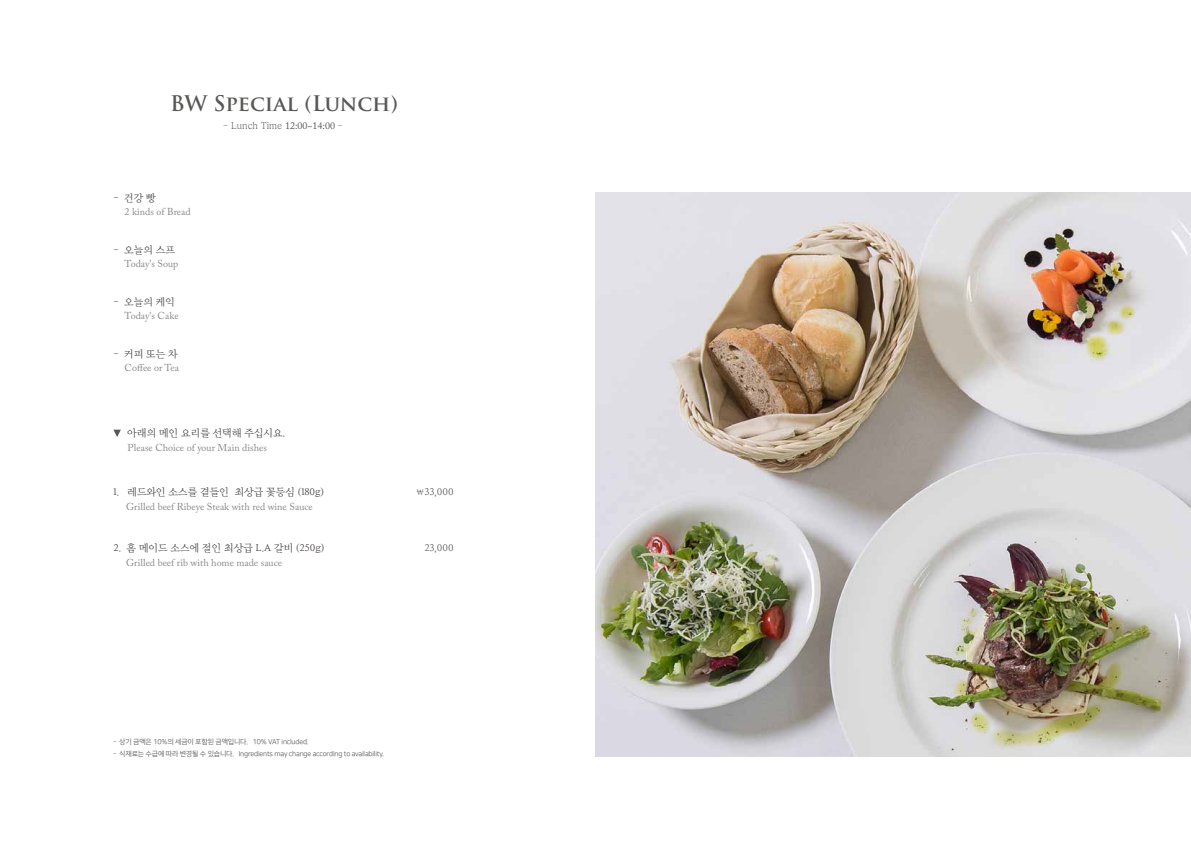
<style>
.page{position:relative;width:1191px;height:842px;background:#fff}
.page>*{position:absolute;margin:0;border:0;box-sizing:border-box;transform-origin:0 0}
.t1{font:700 21px "Trajan Pro";color:#595857}
.t2{font:10px "Adobe Caslon Pro";color:#898989}
.t3{font:10px "Yoon Myungjo Pro 730";color:#3f3b3a}
.t4{font:10px "Yoon Myungjo Pro 720";color:#595857}
.t5{font:10px "Yoon Myungjo Pro 730";color:#595857}
.t6{font:8px "Yoon Myungjo Pro 730";color:#595857}
.t7{font:7px "Nanum Square OTFR";letter-spacing:-.025em;color:#595857}
.s1{font-family:"Adobe Caslon Pro"}
</style>
<div class="page">
<img style="left:595px;top:193px;width:596px;height:564px">
<svg style="left:113px;top:430px;width:8px;height:7px"></svg>
<h1 class="t1" style="left:170px;top:90px;width:229px">BW Special (Lunch)</h1>
<p class="t4" style="left:223px;top:120px;width:121px">- Lunch Time <span class="s1">12:00~14:00</span> -</p>
<p class="t3" style="left:113px;top:192px;width:44px">- 건강 빵</p>
<p class="t2" style="left:125px;top:206px;width:68px">2 kinds of Bread</p>
<p class="t3" style="left:113px;top:244px;width:63px">- 오늘의 스프</p>
<p class="t2" style="left:125px;top:258px;width:55px">Today's Soup</p>
<p class="t3" style="left:113px;top:296px;width:63px">- 오늘의 케익</p>
<p class="t2" style="left:125px;top:310px;width:55px">Today's Cake</p>
<p class="t3" style="left:113px;top:348px;width:66px">- 커피 또는 차</p>
<p class="t2" style="left:125px;top:362px;width:56px">Coffee or Tea</p>
<p class="t3" style="left:128px;top:427px;width:159px">아래의 메인 요리를 선택해 주십시요.</p>
<p class="t2" style="left:128px;top:441px;width:141px">Please Choice of your Main dishes</p>
<p class="t3" style="left:113px;top:486px;width:212px">1. 레드와인 소스를 곁들인 최상급 꽃등심 (180g)</p>
<p class="t2" style="left:126px;top:500px;width:188px">Grilled beef Ribeye Steak with red wine Sauce</p>
<p class="t3" style="left:113px;top:542px;width:212px">2. 홈 메이드 소스에 절인 최상급 L.A 갈비 (250g)</p>
<p class="t2" style="left:126px;top:556px;width:157px">Grilled beef rib with home made sauce</p>
<p class="t5" style="left:424px;top:486px;width:31px">33,000</p>
<p class="t6" style="left:416px;top:487px;width:9px">₩</p>
<p class="t5" style="left:424px;top:542px;width:31px">23,000</p>
<p class="t7" style="left:113px;top:738px;width:197px">- 상기 금액은 10%의 세금이 포함된 금액입니다. 10% VAT included.</p>
<p class="t7" style="left:113px;top:750px;width:272px">- 식재료는 수급에 따라 변경될 수 있습니다. Ingredients may change according to availability.</p>
</div>
